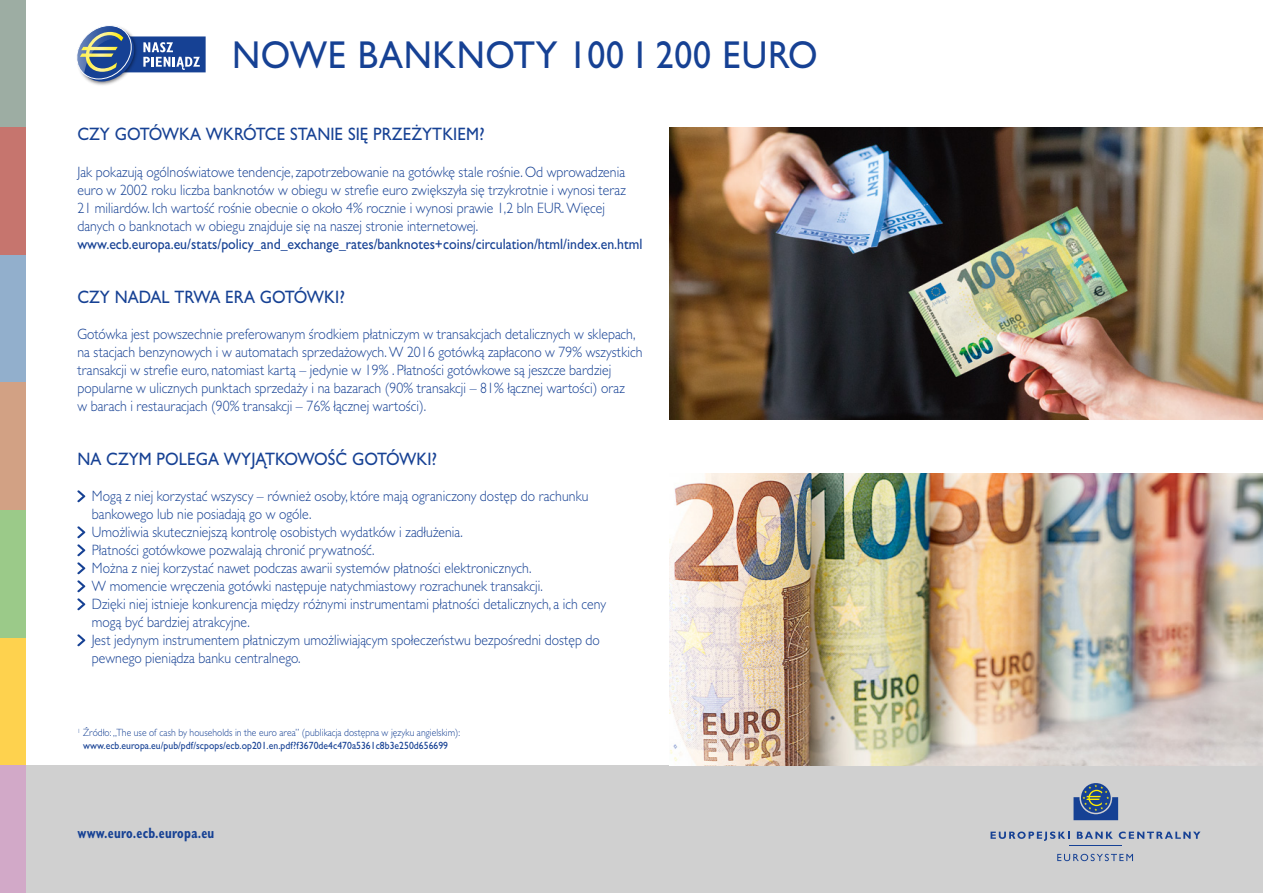
<style>
.page{position:relative;width:1263px;height:893px;background:#fff}
.page>*{position:absolute;margin:0;border:0;box-sizing:border-box;transform-origin:0 0}
.t1{font:500 39px "Gill Sans MT Pro";letter-spacing:.02em;color:#164194;scale:.92 1}
.t2{font:500 18px "Gill Sans MT Pro";letter-spacing:.005em;color:#164194;scale:.92 1}
.t3{font:300 15px/18px "Gill Sans MT Pro";letter-spacing:.005em;color:#164194;scale:.92 1}
.t4{font:500 15px "Gill Sans MT Pro";color:#164194;scale:.92 1}
.t5{font:700 condensed 15px "Gill Sans MT Pro";letter-spacing:.02em;color:#164194;scale:.85 1}
.t6{font:300 10.5px/12.6px "Gill Sans MT Pro";letter-spacing:.005em;color:#164194;scale:.92 1}
.s1{font-weight:500}
</style>
<div class="page">
<div style="left:0;top:765px;width:1263px;height:128px;background:#d0d0d0"></div>
<svg style="left:1073px;top:784px;width:45px;height:36px"></svg>
<hr style="left:1070px;top:845px;width:52px;height:1px;background:#164194">
<svg style="left:990px;top:831px;width:79px;height:10px"></svg>
<svg style="left:1077px;top:832px;width:36px;height:7px"></svg>
<svg style="left:1119px;top:831px;width:81px;height:8px"></svg>
<svg style="left:1057px;top:854px;width:76px;height:7px"></svg>
<img style="left:670px;top:128px;width:593px;height:291px">
<img style="left:670px;top:473px;width:593px;height:292px">
<img style="left:90px;top:82px;width:25px;height:3px">
<svg style="left:77px;top:25px;width:129px;height:57px"></svg>
<svg style="left:77px;top:490px;width:8px;height:12px"></svg>
<svg style="left:77px;top:526px;width:8px;height:12px"></svg>
<svg style="left:77px;top:544px;width:8px;height:12px"></svg>
<svg style="left:77px;top:562px;width:8px;height:12px"></svg>
<svg style="left:77px;top:580px;width:8px;height:12px"></svg>
<svg style="left:77px;top:598px;width:8px;height:12px"></svg>
<svg style="left:77px;top:634px;width:8px;height:12px"></svg>
<div style="left:0;top:0;width:26px;height:128px;background:#9dada3"></div>
<div style="left:0;top:128px;width:26px;height:127px;background:#c6756e"></div>
<div style="left:0;top:255px;width:26px;height:128px;background:#92afcc"></div>
<div style="left:0;top:383px;width:26px;height:127px;background:#d2a184"></div>
<div style="left:0;top:510px;width:26px;height:128px;background:#9bca89"></div>
<div style="left:0;top:638px;width:26px;height:127px;background:#fed24e"></div>
<div style="left:0;top:765px;width:26px;height:128px;background:#d2a9c8"></div>
<h1 class="t1" style="left:232px;top:32px;width:638px">NOWE BANKNOTY 100 I 200 EURO</h1>
<p class="t2" style="left:77px;top:124px;width:444px">CZY GOTÓWKA WKRÓTCE STANIE SIĘ PRZEŻYTKIEM?</p>
<p class="t3" style="left:77px;top:163px;width:598px">Jak pokazują ogólnoświatowe tendencje, zapotrzebowanie na gotówkę stale rośnie. Od wprowadzenia euro w 2002 roku liczba banknotów w obiegu w strefie euro zwiększyła się trzykrotnie i wynosi teraz 21 miliardów. Ich wartość rośnie obecnie o około 4% rocznie i wynosi prawie 1,2 bln EUR. Więcej danych o banknotach w obiegu znajduje się na naszej stronie internetowej.</p>
<p class="t4" style="left:77px;top:235px;width:616px">www.ecb.europa.eu/stats/policy_and_exchange_rates/banknotes+coins/circulation/html/index.en.html</p>
<p class="t2" style="left:77px;top:286px;width:292px">CZY NADAL TRWA ERA GOTÓWKI?</p>
<p class="t3" style="left:77px;top:325px;width:616px">Gotówka jest powszechnie preferowanym środkiem płatniczym w transakcjach detalicznych w sklepach, na stacjach benzynowych i w automatach sprzedażowych. W 2016 gotówką zapłacono w 79% wszystkich transakcji w strefie euro, natomiast kartą – jedynie w 19% . Płatności gotówkowe są jeszcze bardziej popularne w ulicznych punktach sprzedaży i na bazarach (90% transakcji – 81% łącznej wartości) oraz<br>w barach i restauracjach (90% transakcji – 76% łącznej wartości).</p>
<p class="t2" style="left:77px;top:448px;width:392px">NA CZYM POLEGA WYJĄTKOWOŚĆ GOTÓWKI?</p>
<p class="t3" style="left:92px;top:487px;width:561px">Mogą z niej korzystać wszyscy – również osoby, które mają ograniczony dostęp do rachunku bankowego lub nie posiadają go w ogóle.<br>Umożliwia skuteczniejszą kontrolę osobistych wydatków i zadłużenia.<br>Płatności gotówkowe pozwalają chronić prywatność.<br>Można z niej korzystać nawet podczas awarii systemów płatności elektronicznych.<br>W momencie wręczenia gotówki następuje natychmiastowy rozrachunek transakcji.<br>Dzięki niej istnieje konkurencja między różnymi instrumentami płatności detalicznych, a ich ceny mogą być bardziej atrakcyjne.<br>Jest jedynym instrumentem płatniczym umożliwiającym społeczeństwu bezpośredni dostęp do pewnego pieniądza banku centralnego.</p>
<p class="t6" style="left:83px;top:726px;width:411px;text-indent:-6px"><sup>1</sup> Źródło: „The use of cash by households in the euro area” (publikacja dostępna w języku angielskim): <span class="s1">www.ecb.europa.eu/pub/pdf/scpops/ecb.op201.en.pdf?f3670de4c470a5361c8b3e250d656699</span></p>
<p class="t5" style="left:77px;top:824px;width:163px">www.euro.ecb.europa.eu</p>
</div>
